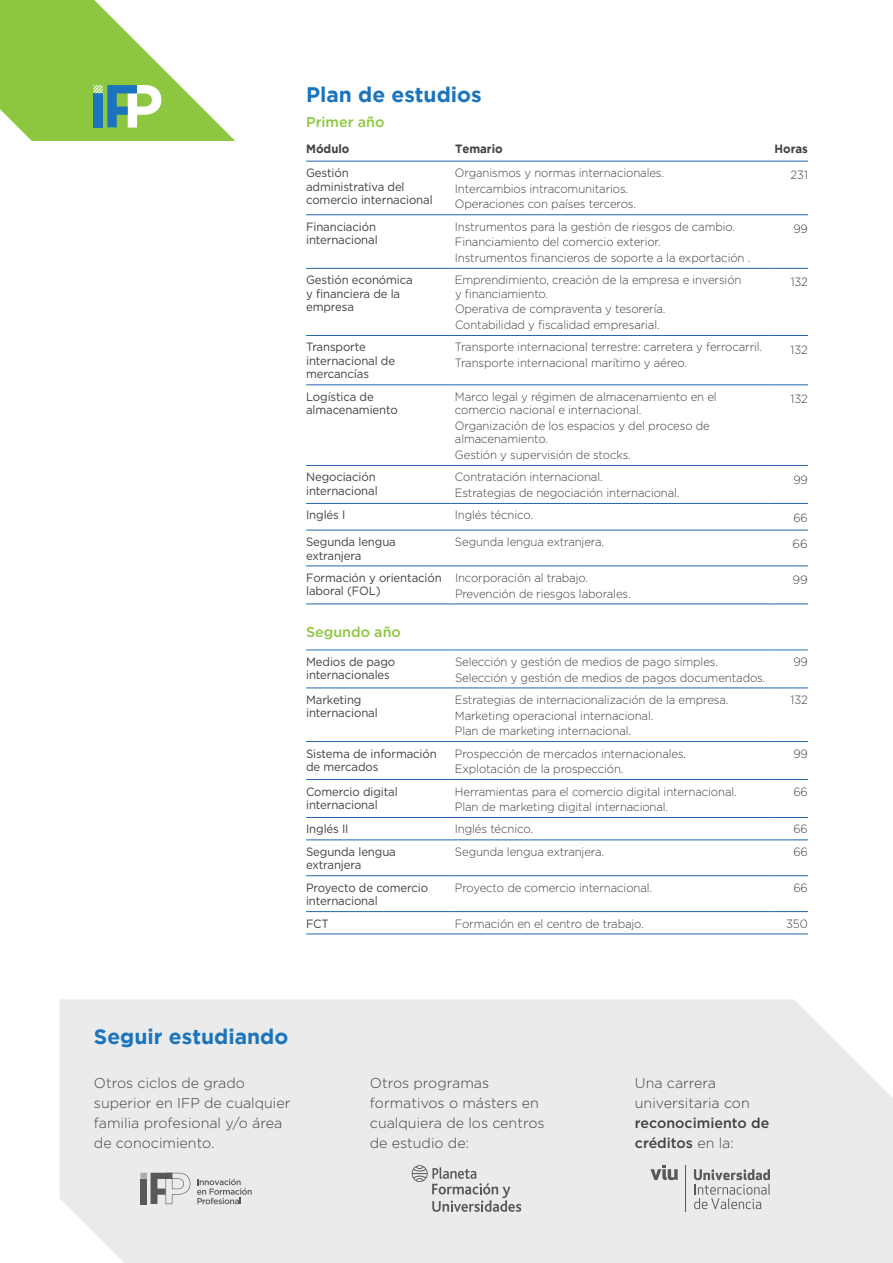
<style>
.page{position:relative;width:893px;height:1263px;background:#fff}
.page>*{position:absolute;margin:0;border:0;box-sizing:border-box;transform-origin:0 0}
.t1{font:700 21px "Gotham";color:#1c75bc}
.t2{font:300 14.25px/20.2px "Gotham";color:#414042}
.t3{font:500 14.25px/20.2px "Gotham";color:#414042}
.t4{font:500 14.25px "Gotham";color:#8dc63f}
.t5{font:300 12px/15.6px "Gotham";letter-spacing:-.01em;color:#414042;scale:.95 1}
.t6{font:12px/13.5px "Gotham";letter-spacing:-.01em;color:#414042;scale:.95 1}
.t7{font:700 12px "Gotham";color:#414042;scale:.95 1}
.t8{font:300 12px "Gotham";letter-spacing:-.01em;color:#414042}
.s1{font-weight:300}
</style>
<div class="page">
<hr style="left:306px;top:161px;width:145px;height:1px;background:#2165b0">
<hr style="left:451px;top:161px;width:319px;height:1px;background:#2165b0">
<hr style="left:770px;top:161px;width:38px;height:1px;background:#2165b0">
<hr style="left:306px;top:214px;width:145px;height:1px;background:#2165b0">
<hr style="left:451px;top:214px;width:319px;height:1px;background:#2165b0">
<hr style="left:770px;top:214px;width:38px;height:1px;background:#2165b0">
<hr style="left:306px;top:268px;width:145px;height:1px;background:#2165b0">
<hr style="left:451px;top:268px;width:319px;height:1px;background:#2165b0">
<hr style="left:770px;top:268px;width:38px;height:1px;background:#2165b0">
<hr style="left:306px;top:335px;width:145px;height:1px;background:#2165b0">
<hr style="left:451px;top:335px;width:319px;height:1px;background:#2165b0">
<hr style="left:770px;top:335px;width:38px;height:1px;background:#2165b0">
<hr style="left:306px;top:384px;width:145px;height:1px;background:#2165b0">
<hr style="left:451px;top:384px;width:319px;height:1px;background:#2165b0">
<hr style="left:770px;top:384px;width:38px;height:1px;background:#2165b0">
<hr style="left:306px;top:465px;width:145px;height:1px;background:#2165b0">
<hr style="left:451px;top:465px;width:319px;height:1px;background:#2165b0">
<hr style="left:770px;top:465px;width:38px;height:1px;background:#2165b0">
<hr style="left:306px;top:503px;width:145px;height:1px;background:#2165b0">
<hr style="left:451px;top:503px;width:319px;height:1px;background:#2165b0">
<hr style="left:770px;top:503px;width:38px;height:1px;background:#2165b0">
<hr style="left:306px;top:530px;width:145px;height:1px;background:#2165b0">
<hr style="left:451px;top:530px;width:319px;height:1px;background:#2165b0">
<hr style="left:770px;top:530px;width:38px;height:1px;background:#2165b0">
<hr style="left:306px;top:565px;width:145px;height:1px;background:#2165b0">
<hr style="left:451px;top:565px;width:319px;height:1px;background:#2165b0">
<hr style="left:770px;top:565px;width:38px;height:1px;background:#2165b0">
<hr style="left:306px;top:603px;width:145px;height:1px;background:#2165b0">
<hr style="left:451px;top:603px;width:319px;height:1px;background:#2165b0">
<hr style="left:770px;top:603px;width:38px;height:1px;background:#2165b0">
<hr style="left:306px;top:687px;width:145px;height:1px;background:#2165b0">
<hr style="left:451px;top:687px;width:319px;height:1px;background:#2165b0">
<hr style="left:770px;top:687px;width:38px;height:1px;background:#2165b0">
<hr style="left:306px;top:741px;width:145px;height:1px;background:#2165b0">
<hr style="left:451px;top:741px;width:319px;height:1px;background:#2165b0">
<hr style="left:770px;top:741px;width:38px;height:1px;background:#2165b0">
<hr style="left:306px;top:779px;width:145px;height:1px;background:#2165b0">
<hr style="left:451px;top:779px;width:319px;height:1px;background:#2165b0">
<hr style="left:770px;top:779px;width:38px;height:1px;background:#2165b0">
<hr style="left:306px;top:817px;width:145px;height:1px;background:#2165b0">
<hr style="left:451px;top:817px;width:319px;height:1px;background:#2165b0">
<hr style="left:770px;top:817px;width:38px;height:1px;background:#2165b0">
<hr style="left:306px;top:839px;width:145px;height:1px;background:#2165b0">
<hr style="left:451px;top:839px;width:319px;height:1px;background:#2165b0">
<hr style="left:770px;top:839px;width:38px;height:1px;background:#2165b0">
<hr style="left:306px;top:875px;width:145px;height:1px;background:#2165b0">
<hr style="left:451px;top:875px;width:319px;height:1px;background:#2165b0">
<hr style="left:770px;top:875px;width:38px;height:1px;background:#2165b0">
<hr style="left:306px;top:911px;width:145px;height:1px;background:#2165b0">
<hr style="left:451px;top:911px;width:319px;height:1px;background:#2165b0">
<hr style="left:770px;top:911px;width:38px;height:1px;background:#2165b0">
<hr style="left:306px;top:933px;width:145px;height:1px;background:#2165b0">
<hr style="left:451px;top:933px;width:319px;height:1px;background:#2165b0">
<hr style="left:770px;top:933px;width:38px;height:1px;background:#2165b0">
<hr style="left:306px;top:649px;width:145px;height:1px;background:#1c75bc">
<hr style="left:451px;top:649px;width:319px;height:1px;background:#1c75bc">
<hr style="left:770px;top:649px;width:38px;height:1px;background:#1c75bc">
<svg style="left:0;top:0;width:235px;height:141px"></svg>
<div style="left:60px;top:999px;width:833px;height:264px;background:#ebebec"></div>
<svg style="left:694px;top:1169px;width:76px;height:40px"></svg>
<hr style="left:686px;top:1165px;width:1px;height:47px;background:#58595b">
<svg style="left:650px;top:1165px;width:28px;height:15px"></svg>
<svg style="left:412px;top:1165px;width:109px;height:47px"></svg>
<svg style="left:197px;top:1178px;width:55px;height:26px"></svg>
<svg style="left:140px;top:1173px;width:50px;height:31px"></svg>
<h1 class="t1" style="left:306px;top:82px;width:177px">Plan de estudios</h1>
<p class="t4" style="left:306px;top:113px;width:80px">Primer año</p>
<p class="t7" style="left:306px;top:141px;width:47px">Módulo</p>
<p class="t7" style="left:455px;top:141px;width:52px">Temario</p>
<p class="t7" style="left:774px;top:141px;width:37px">Horas</p>
<p class="t6" style="left:306px;top:166px;width:135px">Gestión<br>administrativa del comercio internacional</p>
<p class="t5" style="left:455px;top:165px;width:222px">Organismos y normas internacionales.<br>Intercambios intracomunitarios.<br>Operaciones con países terceros.</p>
<p class="t5" style="left:791px;top:167px;width:20px">231</p>
<p class="t6" style="left:306px;top:219px;width:77px">Financiación internacional</p>
<p class="t5" style="left:455px;top:218px;width:312px">Instrumentos para la gestión de riesgos de cambio.<br>Financiamiento del comercio exterior.<br>Instrumentos financieros de soporte a la exportación .</p>
<p class="t5" style="left:793px;top:220px;width:17px">99</p>
<p class="t6" style="left:306px;top:273px;width:114px">Gestión económica y financiera de la empresa</p>
<p class="t5" style="left:455px;top:273px;width:303px;line-height:13.5px">Emprendimiento, creación de la empresa e inversión y financiamiento.</p>
<p class="t5" style="left:791px;top:274px;width:20px">132</p>
<p class="t5" style="left:455px;top:301px;width:223px">Operativa de compraventa y tesorería.<br>Contabilidad y fiscalidad empresarial.</p>
<p class="t6" style="left:306px;top:340px;width:95px">Transporte internacional de mercancías</p>
<p class="t5" style="left:455px;top:339px;width:325px">Transporte internacional terrestre: carretera y ferrocarril.<br>Transporte internacional marítimo y aéreo.</p>
<p class="t5" style="left:791px;top:341px;width:20px">132</p>
<p class="t6" style="left:306px;top:390px;width:98px">Logística de almacenamiento</p>
<p class="t5" style="left:455px;top:389px;width:277px;line-height:13.5px">Marco legal y régimen de almacenamiento en el comercio nacional e internacional.</p>
<p class="t5" style="left:455px;top:419px;width:270px;line-height:13.5px">Organización de los espacios y del proceso de almacenamiento.</p>
<p class="t5" style="left:455px;top:447px;width:187px">Gestión y supervisión de stocks.</p>
<p class="t5" style="left:791px;top:391px;width:20px">132</p>
<p class="t6" style="left:306px;top:470px;width:77px">Negociación internacional</p>
<p class="t5" style="left:455px;top:469px;width:238px">Contratación internacional.<br>Estrategias de negociación internacional.</p>
<p class="t5" style="left:793px;top:471px;width:17px">99</p>
<p class="t6" style="left:306px;top:508px;width:43px">Inglés I</p>
<p class="t5" style="left:455px;top:507px;width:84px">Inglés técnico.</p>
<p class="t5" style="left:793px;top:509px;width:17px">66</p>
<p class="t6" style="left:306px;top:535px;width:96px">Segunda lengua extranjera</p>
<p class="t5" style="left:455px;top:534px;width:159px">Segunda lengua extranjera.</p>
<p class="t8" style="left:792px;top:536px;width:17px">66</p>
<p class="t6" style="left:306px;top:571px;width:144px">Formación y orientación laboral (FOL)</p>
<p class="t5" style="left:455px;top:569px;width:187px">Incorporación al trabajo.<br>Prevención de riesgos laborales.</p>
<p class="t8" style="left:792px;top:572px;width:17px">99</p>
<p class="t4" style="left:306px;top:622px;width:96px">Segundo año</p>
<p class="t6" style="left:306px;top:655px;width:95px">Medios de pago internacionales</p>
<p class="t5" style="left:455px;top:653px;width:328px">Selección y gestión de medios de pago simples.<br>Selección y gestión de medios de pagos documentados.</p>
<p class="t5" style="left:793px;top:653px;width:17px">99</p>
<p class="t6" style="left:306px;top:693px;width:77px">Marketing internacional</p>
<p class="t5" style="left:455px;top:691px;width:289px">Estrategias de internacionalización de la empresa.<br>Marketing operacional internacional.<br>Plan de marketing internacional.</p>
<p class="t5" style="left:791px;top:691px;width:20px">132</p>
<p class="t6" style="left:306px;top:746px;width:139px">Sistema de información de mercados</p>
<p class="t5" style="left:455px;top:745px;width:245px">Prospección de mercados internacionales.<br>Explotación de la prospección.</p>
<p class="t5" style="left:793px;top:745px;width:17px">99</p>
<p class="t6" style="left:306px;top:784px;width:98px">Comercio digital internacional</p>
<p class="t5" style="left:455px;top:783px;width:298px">Herramientas para el comercio digital internacional.<br>Plan de marketing digital internacional.</p>
<p class="t5" style="left:793px;top:783px;width:17px">66</p>
<p class="t6" style="left:306px;top:822px;width:46px">Inglés II</p>
<p class="t5" style="left:455px;top:821px;width:84px">Inglés técnico.</p>
<p class="t5" style="left:793px;top:821px;width:17px">66</p>
<p class="t6" style="left:306px;top:844px;width:96px">Segunda lengua extranjera</p>
<p class="t5" style="left:455px;top:843px;width:159px">Segunda lengua extranjera.</p>
<p class="t5" style="left:793px;top:843px;width:17px">66</p>
<p class="t6" style="left:306px;top:880px;width:130px">Proyecto de comercio internacional</p>
<p class="t5" style="left:455px;top:879px;width:209px">Proyecto de comercio internacional.</p>
<p class="t5" style="left:793px;top:879px;width:17px">66</p>
<p class="t6" style="left:306px;top:916px;width:26px">FCT</p>
<p class="t5" style="left:455px;top:915px;width:200px">Formación en el centro de trabajo.</p>
<p class="t5" style="left:786px;top:915px;width:24px">350</p>
<h1 class="t1" style="left:94px;top:1025px;width:196px">Seguir estudiando</h1>
<p class="t2" style="left:94px;top:1072px;width:198px">Otros ciclos de grado superior en IFP de cualquier familia profesional y/o área de conocimiento.</p>
<p class="t2" style="left:370px;top:1072px;width:176px">Otros programas formativos o másters en cualquiera de los centros de estudio de:</p>
<p class="t2" style="left:635px;top:1072px;width:116px">Una carrera universitaria con</p>
<p class="t3" style="left:635px;top:1113px;width:136px">reconocimiento de créditos <span class="s1">en la:</span></p>
</div>
